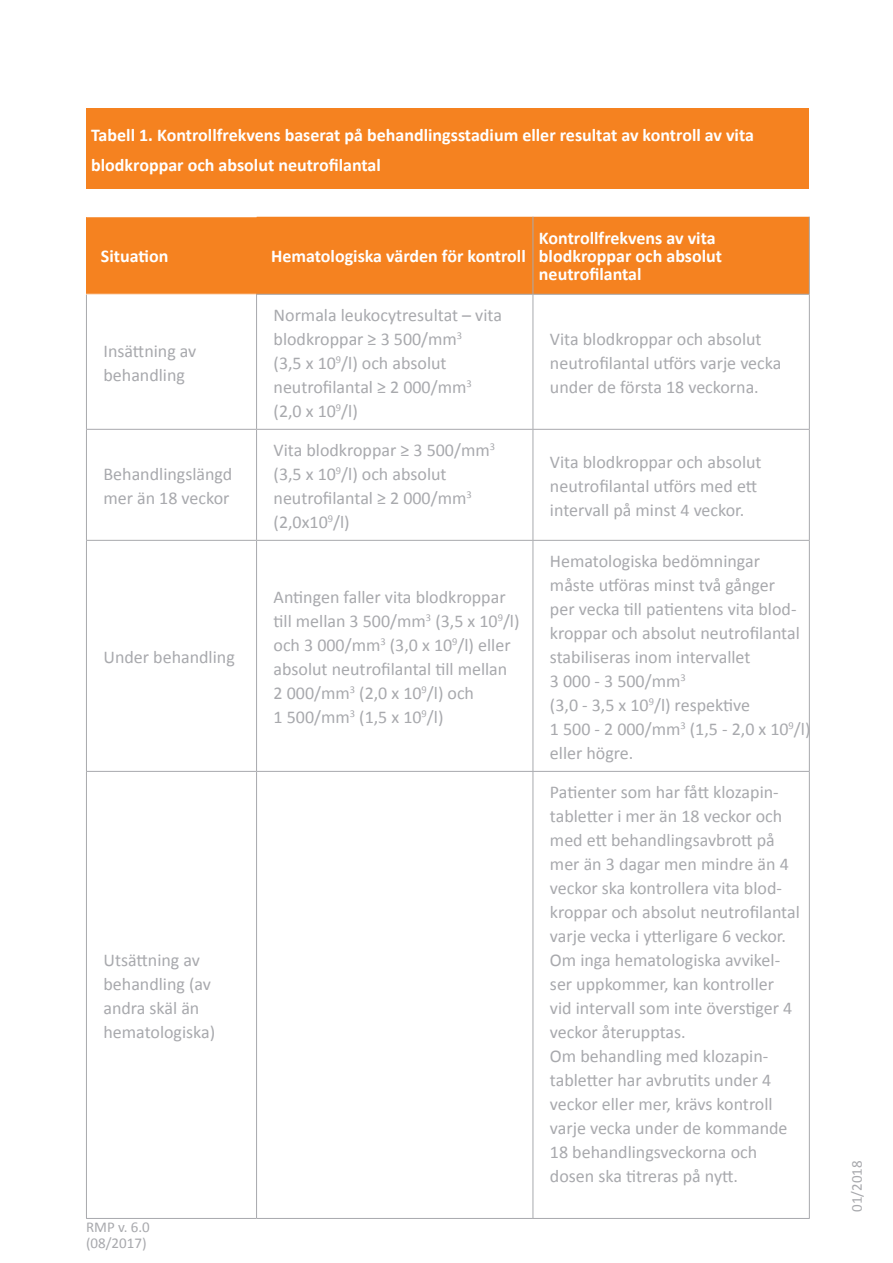
<style>
.page{position:relative;width:893px;height:1263px;background:#fff}
.page>*{position:absolute;margin:0;border:0;box-sizing:border-box;transform-origin:0 0}
.t1{font:18px/24px "Calibri";color:#a8a9ad}
.t2{font:700 18px/18px "Calibri";color:#fff}
.t3{font:15px/16.5px "Calibri";color:#a8a9ad}
</style>
<div class="page">
<div style="left:86px;top:217px;width:171px;height:77px;background:#f58220"></div>
<div style="left:257px;top:217px;width:552px;height:77px;background:#f58220"></div>
<hr style="left:256px;top:294px;width:277px;height:1px;background:#a8a9ad">
<hr style="left:533px;top:294px;width:277px;height:1px;background:#a8a9ad">
<hr style="left:257px;top:429px;width:276px;height:1px;background:#a8a9ad">
<hr style="left:533px;top:429px;width:277px;height:1px;background:#a8a9ad">
<hr style="left:257px;top:540px;width:276px;height:1px;background:#a8a9ad">
<hr style="left:533px;top:540px;width:277px;height:1px;background:#a8a9ad">
<hr style="left:257px;top:771px;width:276px;height:1px;background:#a8a9ad">
<hr style="left:533px;top:771px;width:277px;height:1px;background:#a8a9ad">
<hr style="left:533px;top:1218px;width:277px;height:1px;background:#a8a9ad">
<hr style="left:533px;top:217px;width:1px;height:77px;background:#a8a9ad">
<hr style="left:809px;top:295px;width:1px;height:134px;background:#a8a9ad">
<hr style="left:809px;top:430px;width:1px;height:110px;background:#a8a9ad">
<hr style="left:809px;top:541px;width:1px;height:230px;background:#a8a9ad">
<hr style="left:809px;top:772px;width:1px;height:446px;background:#a8a9ad">
<hr style="left:257px;top:1218px;width:276px;height:1px;background:#a8a9ad">
<hr style="left:533px;top:295px;width:1px;height:134px;background:#a8a9ad">
<hr style="left:533px;top:430px;width:1px;height:110px;background:#a8a9ad">
<hr style="left:533px;top:541px;width:1px;height:230px;background:#a8a9ad">
<hr style="left:533px;top:772px;width:1px;height:446px;background:#a8a9ad">
<hr style="left:809px;top:217px;width:1px;height:77px;background:#a8a9ad">
<hr style="left:86px;top:429px;width:171px;height:1px;background:#a8a9ad">
<hr style="left:86px;top:540px;width:171px;height:1px;background:#a8a9ad">
<hr style="left:86px;top:771px;width:171px;height:1px;background:#a8a9ad">
<hr style="left:86px;top:1218px;width:171px;height:1px;background:#a8a9ad">
<hr style="left:86px;top:295px;width:1px;height:134px;background:#a8a9ad">
<hr style="left:256px;top:295px;width:1px;height:134px;background:#a8a9ad">
<hr style="left:86px;top:430px;width:1px;height:110px;background:#a8a9ad">
<hr style="left:256px;top:430px;width:1px;height:110px;background:#a8a9ad">
<hr style="left:86px;top:541px;width:1px;height:230px;background:#a8a9ad">
<hr style="left:256px;top:541px;width:1px;height:230px;background:#a8a9ad">
<hr style="left:86px;top:772px;width:1px;height:446px;background:#a8a9ad">
<hr style="left:256px;top:772px;width:1px;height:446px;background:#a8a9ad">
<div style="left:86px;top:108px;width:723px;height:81px;background:#f58220"></div>
<p class="t2" style="left:91px;top:120px;width:664px;line-height:30px">Tabell 1. Kontrollfrekvens baserat på behandlingsstadium eller resultat av kontroll av vita blodkroppar och absolut neutrofilantal</p>
<p class="t2" style="left:101px;top:247px;width:69px">Situation</p>
<p class="t2" style="left:271px;top:247px;width:256px">Hematologiska värden för kontroll</p>
<p class="t1" style="left:103px;top:338px;width:94px">Insättning av behandling</p>
<p class="t1" style="left:103px;top:461px;width:130px">Behandlingslängd mer än 18 veckor</p>
<p class="t1" style="left:103px;top:644px;width:133px">Under behandling</p>
<p class="t1" style="left:274px;top:302px;width:230px">Normala leukocytresultat – vita blodkroppar ≥ 3 500/mm<sup>3<br></sup>(3,5 x 10<sup>9</sup>/l) och absolut neutrofilantal ≥ 2 000/mm<sup>3 </sup>(2,0 x 10<sup>9</sup>/l)</p>
<p class="t1" style="left:274px;top:437px;width:223px">Vita blodkroppar ≥ 3 500/mm<sup>3 </sup>(3,5 x 10<sup>9</sup>/l) och absolut neutrofilantal ≥ 2 000/mm<sup>3 </sup>(2,0x10<sup>9</sup>/l)</p>
<p class="t1" style="left:274px;top:584px;width:247px">Antingen faller vita blodkroppar till mellan 3 500/mm<sup>3</sup> (3,5 x 10<sup>9</sup>/l) och 3 000/mm<sup>3</sup> (3,0 x 10<sup>9</sup>/l) eller absolut neutrofilantal till mellan<br>2 000/mm<sup>3</sup> (2,0 x 10<sup>9</sup>/l) och<br>1 500/mm<sup>3</sup> (1,5 x 10<sup>9</sup>/l)</p>
<p class="t1" style="left:103px;top:947px;width:113px">Utsättning av behandling (av andra skäl än hematologiska)</p>
<p class="t3" style="left:86px;top:1218px;width:65px">RMP v. 6.0 (08/2017)</p>
<p class="t2" style="left:539px;top:229px;width:185px">Kontrollfrekvens av vita blodkroppar och absolut neutrofilantal</p>
<p class="t1" style="left:550px;top:326px;width:233px">Vita blodkroppar och absolut neutrofilantal utförs varje vecka under de första 18 veckorna.</p>
<p class="t1" style="left:550px;top:449px;width:213px">Vita blodkroppar och absolut neutrofilantal utförs med ett intervall på minst 4 veckor.</p>
<p class="t1" style="left:550px;top:548px;width:262px">Hematologiska bedömningar<br>måste utföras minst två gånger<br>per vecka till patientens vita blod&shy;kroppar och absolut neutrofilantal stabiliseras inom intervallet<br>3 000 - 3 500/mm<sup>3<br></sup>(3,0 - 3,5 x 10<sup>9</sup>/l) respektive<br>1 500 - 2 000/mm<sup>3</sup> (1,5 - 2,0 x 10<sup>9</sup>/l) eller högre.</p>
<p class="t1" style="left:550px;top:779px;width:251px">Patienter som har fått klozapin&shy;tabletter i mer än 18 veckor och med ett behandlingsavbrott på mer än 3 dagar men mindre än 4 veckor ska kontrollera vita blod&shy;kroppar och absolut neutrofilantal varje vecka i ytterligare 6 veckor.<br>Om inga hematologiska avvikel&shy;ser uppkommer, kan kontroller vid intervall som inte överstiger 4 veckor återupptas.<br>Om behandling med klozapin&shy;tabletter har avbrutits under 4 veckor eller mer, krävs kontroll varje vecka under de kommande<br>18 behandlingsveckorna och dosen ska titreras på nytt.</p>
<p class="t3" style="left:848px;top:1212px;width:53px;rotate:-90deg">01/2018</p>
</div>
